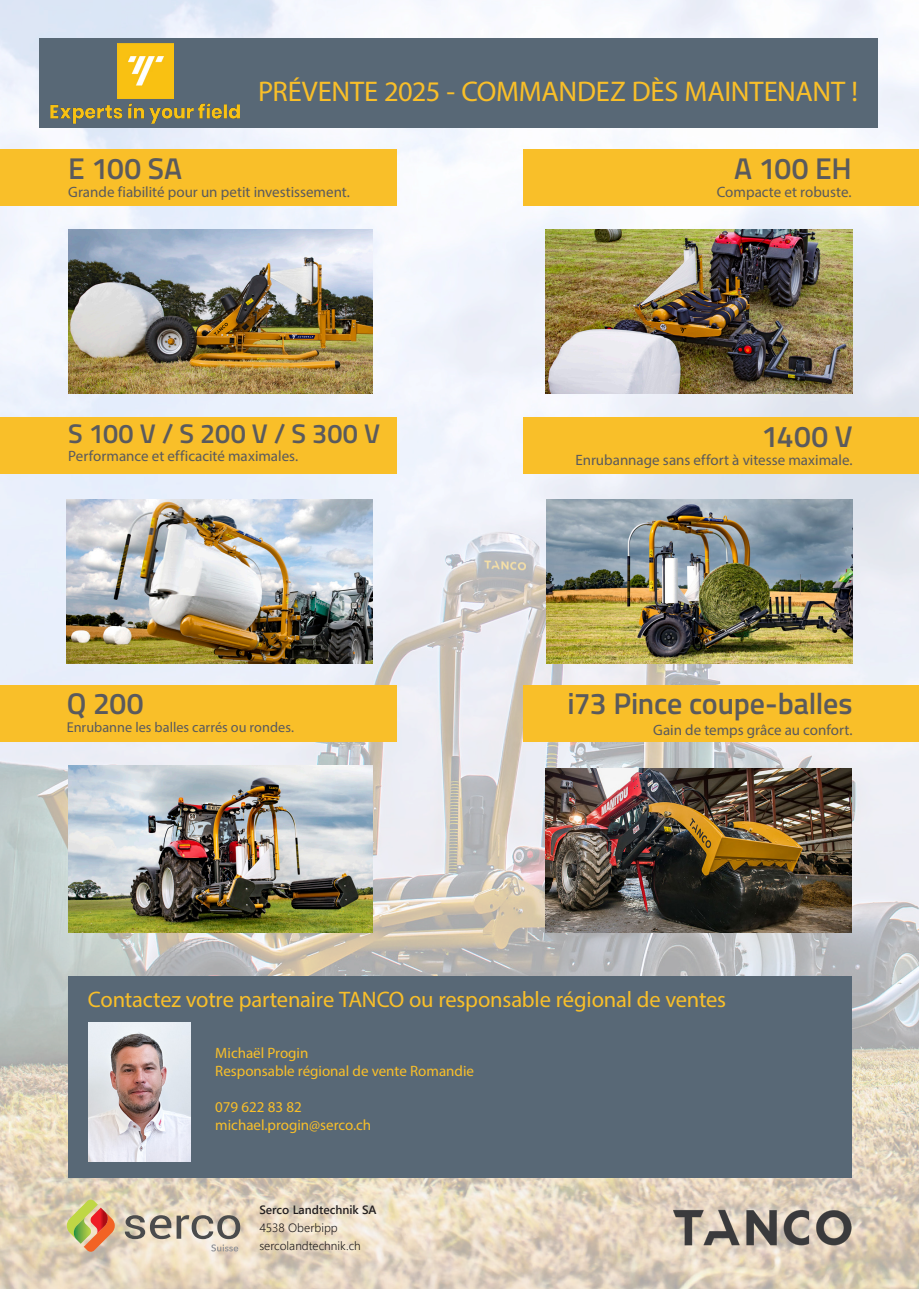
<style>
.page{position:relative;width:919px;height:1289px;background:#fff}
.page>*{position:absolute;margin:0;border:0;box-sizing:border-box;transform-origin:0 0}
.Copytext_9Pt{font:600 30px "Titillium Web";letter-spacing:-.01em;color:#5a5a5d}
.t1{font:28.5px "Myriad Pro";letter-spacing:-.005em;color:#f9bf29}
.Copytext_9Pt-2{font:600 27px "Titillium Web";letter-spacing:.01em;color:#5a5a5d}
.t2{font:22.5px "Myriad Pro";letter-spacing:-.01em;color:#f9bf29}
.Copytext_9Pt-3{font:15px "Myriad Pro";color:#5a5a5d}
.t3{font:15px "Myriad Pro";color:#f9bf29}
.Copytext_9Pt-4{font:14.25px "Myriad Pro";color:#5a5a5d}
.Advert_homepage_45_11_13{font:300 12px/18px "Segoe UI";color:#231f20}
.s1{font-weight:600}
</style>
<div class="page">
<img style="left:0;top:0;width:918px;height:1288px">
<div style="left:68px;top:976px;width:783px;height:201px;background:#586876"></div>
<div style="left:0;top:150px;width:396px;height:56px;background:#f9bf29"></div>
<img style="left:68px;top:230px;width:305px;height:164px">
<img style="left:546px;top:230px;width:306px;height:164px">
<div style="left:40px;top:38px;width:837px;height:90px;background:#586876"></div>
<img style="left:88px;top:1022px;width:102px;height:139px">
<div style="left:523px;top:150px;width:395px;height:56px;background:#f9bf29"></div>
<div style="left:0;top:417px;width:396px;height:56px;background:#f9bf29"></div>
<div style="left:523px;top:417px;width:395px;height:56px;background:#f9bf29"></div>
<img style="left:67px;top:499px;width:305px;height:164px">
<img style="left:546px;top:499px;width:306px;height:164px">
<div style="left:523px;top:685px;width:395px;height:56px;background:#f9bf29"></div>
<div style="left:0;top:685px;width:396px;height:56px;background:#f9bf29"></div>
<img style="left:68px;top:765px;width:305px;height:167px">
<img style="left:545px;top:768px;width:306px;height:164px">
<img style="left:51px;top:103px;width:189px;height:20px">
<img style="left:117px;top:43px;width:56px;height:56px">
<img style="left:672px;top:1209px;width:179px;height:36px">
<svg style="left:125px;top:1215px;width:115px;height:36px;background:#c2b8a9"></svg>
<svg style="left:67px;top:1199px;width:48px;height:52px;background:#d1aa73"></svg>
<p class="t1" style="left:258px;top:74px;width:601px">PRÉVENTE 2025 - COMMANDEZ DÈS MAINTENANT !</p>
<p class="Copytext_9Pt" style="left:68px;top:146px;width:115px">E 100 SA</p>
<p class="Copytext_9Pt-3" style="left:68px;top:182px;width:283px">Grande fiabilité pour un petit investissement.</p>
<p class="Copytext_9Pt-2" style="left:68px;top:413px;width:313px">S 100 V / S 200 V / S 300 V</p>
<p class="Copytext_9Pt-3" style="left:68px;top:447px;width:232px">Performance et efficacité maximales.</p>
<p class="Copytext_9Pt" style="left:67px;top:681px;width:78px">Q 200</p>
<p class="Copytext_9Pt-4" style="left:67px;top:718px;width:229px">Enrubanne les balles carrés ou rondes.</p>
<p class="Copytext_9Pt" style="left:734px;top:146px;width:119px">A 100 EH</p>
<p class="Copytext_9Pt-3" style="left:716px;top:182px;width:136px">Compacte et robuste.</p>
<p class="Copytext_9Pt" style="left:761px;top:413px;width:92px">1400 V</p>
<p class="Copytext_9Pt-3" style="left:575px;top:450px;width:278px">Enrubannage sans effort à vitesse maximale.</p>
<p class="Copytext_9Pt" style="left:567px;top:681px;width:287px">i73 Pince coupe-balles</p>
<p class="Copytext_9Pt-3" style="left:653px;top:721px;width:201px">Gain de temps grâce au confort.</p>
<p class="t2" style="left:88px;top:985px;width:639px">Contactez votre partenaire TANCO ou responsable régional de ventes</p>
<p class="t3" style="left:215px;top:1043px;width:95px">Michaël Progin</p>
<p class="t3" style="left:215px;top:1061px;width:260px">Responsable régional de vente Romandie</p>
<p class="t3" style="left:215px;top:1097px;width:88px">079 622 83 82</p>
<p class="t3" style="left:215px;top:1115px;width:157px">michael.progin@serco.ch</p>
<p class="Advert_homepage_45_11_13" style="left:259px;top:1199px;width:119px"><span class="s1">Serco Landtechnik SA<br></span>4538 Oberbipp sercolandtechnik.ch</p>
</div>
